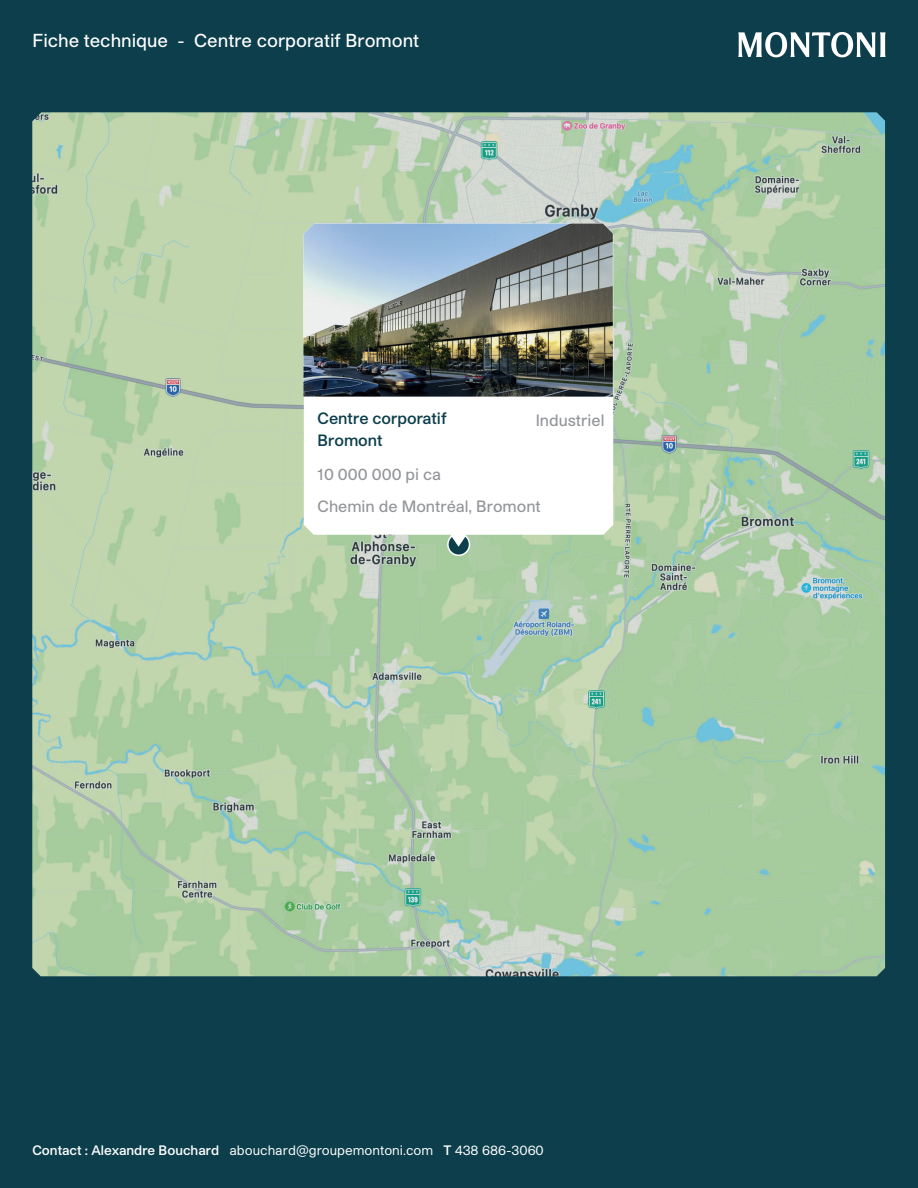
<style>
.page{position:relative;width:918px;height:1188px;background:#0c3e4c}
.page>*{position:absolute;margin:0;border:0;box-sizing:border-box;transform-origin:0 0}
.t1{font:500 18px "Studio Pro";color:#fff}
.t2{font:500 15.75px/32.2px "Studio Pro";color:#939598}
.t3{font:600 15.75px/21.6px "Studio Pro";color:#0c3e4c}
.t4{font:13.2px "Studio Pro";color:#fff}
.s1{font-weight:600}
</style>
<div class="page">
<svg style="left:738px;top:32px;width:148px;height:25px"></svg>
<img style="left:32px;top:112px;width:853px;height:864px">
<div style="left:448px;top:534px;width:21px;height:21px;background:#0c3e4c;border-radius:50%"></div>
<div style="left:447px;top:533px;width:23px;height:23px;border:2px solid #fff;border-radius:50%"></div>
<svg style="left:304px;top:397px;width:309px;height:150px;background:#f7faf7"></svg>
<img style="left:303px;top:224px;width:310px;height:173px">
<h1 class="t1" style="left:32px;top:28px;width:388px">Fiche technique - Centre corporatif Bromont</h1>
<p class="t3" style="left:318px;top:407px;width:131px">Centre corporatif<br>Bromont</p>
<p class="t2" style="left:318px;top:457px;width:225px">10 000 000 pi ca<br>Chemin de Montréal, Bromont</p>
<p class="t2" style="left:536px;top:404px;width:70px">Industriel</p>
<p class="t4" style="left:32px;top:1142px;width:513px"><span class="s1">Contact : Alexandre Bouchard</span> abouchard@groupemontoni.com <span class="s1">T</span> 438 686-3060</p>
</div>
